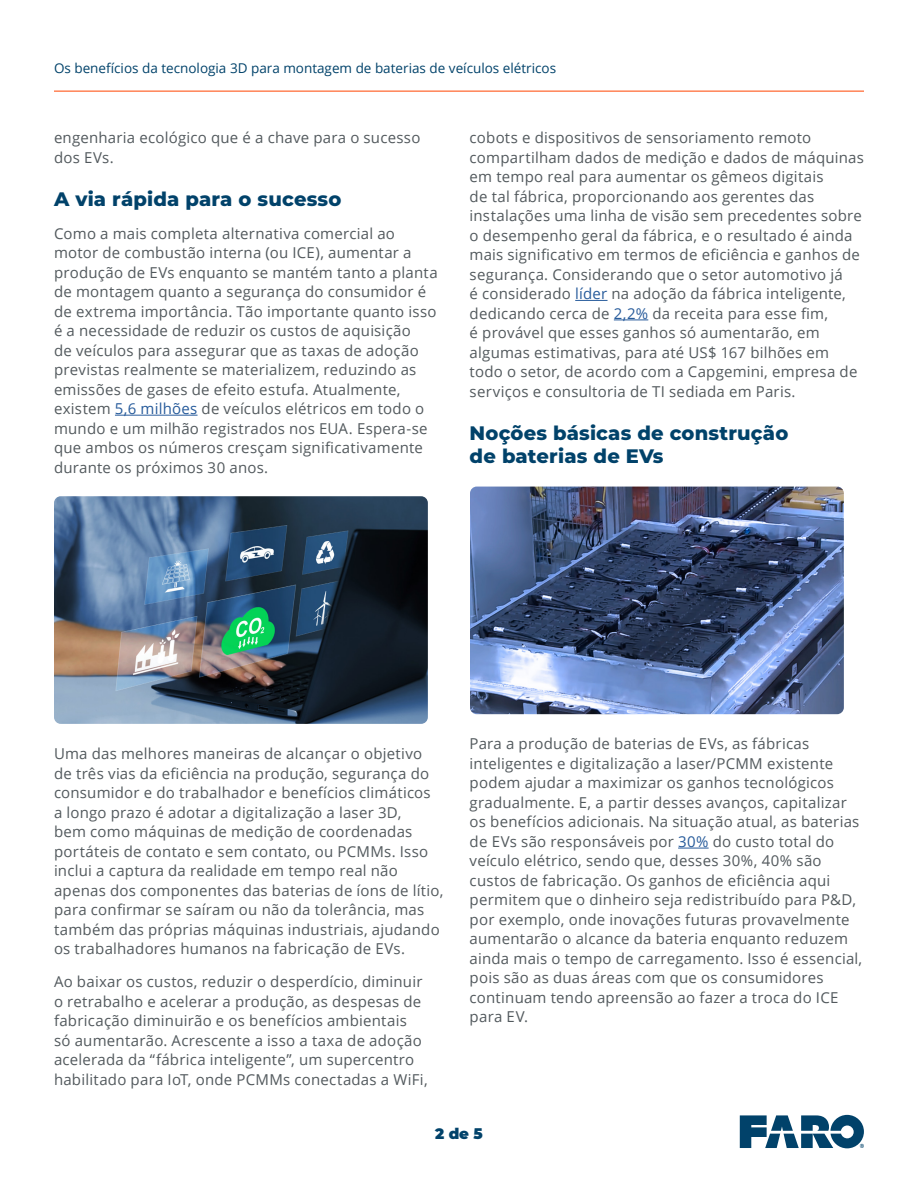
<style>
.page{position:relative;width:918px;height:1188px;background:#fff}
.page>*{position:absolute;margin:0;border:0;box-sizing:border-box;transform-origin:0 0}
.t1{font:800 19.5px/23.4px "Montserrat";letter-spacing:.01em;color:#01426a}
.t2{font:15px/19.5px "Open Sans";letter-spacing:.015em;color:#52595d}
.t3{font:900 15px "Montserrat";color:#01426a}
.t4{font:13.5px "Open Sans";color:#01426a}
.s1{color:#275b9b}
</style>
<div class="page">
<hr style="left:54px;top:91px;width:810px;height:1px;background:#ff4500">
<svg style="left:740px;top:1115px;width:124px;height:33px"></svg>
<hr style="left:115px;top:415px;width:83px;height:1px;background:#275b9b">
<hr style="left:575px;top:300px;width:33px;height:1px;background:#275b9b">
<hr style="left:614px;top:320px;width:34px;height:1px;background:#275b9b">
<hr style="left:678px;top:848px;width:31px;height:1px;background:#275b9b">
<img style="left:54px;top:496px;width:374px;height:228px">
<img style="left:470px;top:487px;width:374px;height:227px">
<p class="t4" style="left:54px;top:58px;width:504px">Os benefícios da tecnologia 3D para montagem de baterias de veículos elétricos</p>
<p class="t2" style="left:54px;top:128px;width:368px">engenharia ecológico que é a chave para o sucesso dos EVs.</p>
<h1 class="t1" style="left:54px;top:186px;width:289px">A via rápida para o sucesso</h1>
<p class="t2" style="left:54px;top:223px;width:385px">Como a mais completa alternativa comercial ao motor de combustão interna (ou ICE), aumentar a produção de EVs enquanto se mantém tanto a planta de montagem quanto a segurança do consumidor é de extrema importância. Tão importante quanto isso é a necessidade de reduzir os custos de aquisição<br>de veículos para assegurar que as taxas de adoção previstas realmente se materializem, reduzindo as emissões de gases de efeito estufa. Atualmente, existem <span class="s1">5,6 milhões</span> de veículos elétricos em todo o mundo e um milhão registrados nos EUA. Espera-se que ambos os números cresçam significativamente durante os próximos 30 anos.</p>
<p class="t2" style="left:470px;top:128px;width:396px">cobots e dispositivos de sensoriamento remoto compartilham dados de medição e dados de máquinas em tempo real para aumentar os gêmeos digitais<br>de tal fábrica, proporcionando aos gerentes das instalações uma linha de visão sem precedentes sobre o desempenho geral da fábrica, e o resultado é ainda mais significativo em termos de eficiência e ganhos de segurança. Considerando que o setor automotivo já<br>é considerado <span class="s1">líder</span> na adoção da fábrica inteligente, dedicando cerca de <span class="s1">2,2%</span> da receita para esse fim,<br>é provável que esses ganhos só aumentarão, em algumas estimativas, para até US$ 167 bilhões em todo o setor, de acordo com a Capgemini, empresa de serviços e consultoria de TI sediada em Paris.</p>
<h1 class="t1" style="left:470px;top:420px;width:320px">Noções básicas de construção de baterias de EVs</h1>
<p class="t2" style="left:54px;top:743px;width:391px">Uma das melhores maneiras de alcançar o objetivo de três vias da eficiência na produção, segurança do consumidor e do trabalhador e benefícios climáticos<br>a longo prazo é adotar a digitalização a laser 3D,<br>bem como máquinas de medição de coordenadas portáteis de contato e sem contato, ou PCMMs. Isso inclui a captura da realidade em tempo real não apenas dos componentes das baterias de íons de lítio, para confirmar se saíram ou não da tolerância, mas também das próprias máquinas industriais, ajudando os trabalhadores humanos na fabricação de EVs.</p>
<p class="t2" style="left:54px;top:971px;width:375px">Ao baixar os custos, reduzir o desperdício, diminuir o retrabalho e acelerar a produção, as despesas de fabricação diminuirão e os benefícios ambientais<br>só aumentarão. Acrescente a isso a taxa de adoção acelerada da “fábrica inteligente”, um supercentro habilitado para IoT, onde PCMMs conectadas a WiFi,</p>
<p class="t2" style="left:470px;top:734px;width:394px">Para a produção de baterias de EVs, as fábricas inteligentes e digitalização a laser/PCMM existente podem ajudar a maximizar os ganhos tecnológicos gradualmente. E, a partir desses avanços, capitalizar os benefícios adicionais. Na situação atual, as baterias de EVs são responsáveis por <span class="s1">30%</span> do custo total do veículo elétrico, sendo que, desses 30%, 40% são custos de fabricação. Os ganhos de eficiência aqui permitem que o dinheiro seja redistribuído para P&amp;D, por exemplo, onde inovações futuras provavelmente aumentarão o alcance da bateria enquanto reduzem ainda mais o tempo de carregamento. Isso é essencial, pois são as duas áreas com que os consumidores continuam tendo apreensão ao fazer a troca do ICE para EV.</p>
<p class="t3" style="left:435px;top:1122px;width:49px">2 de 5</p>
</div>
